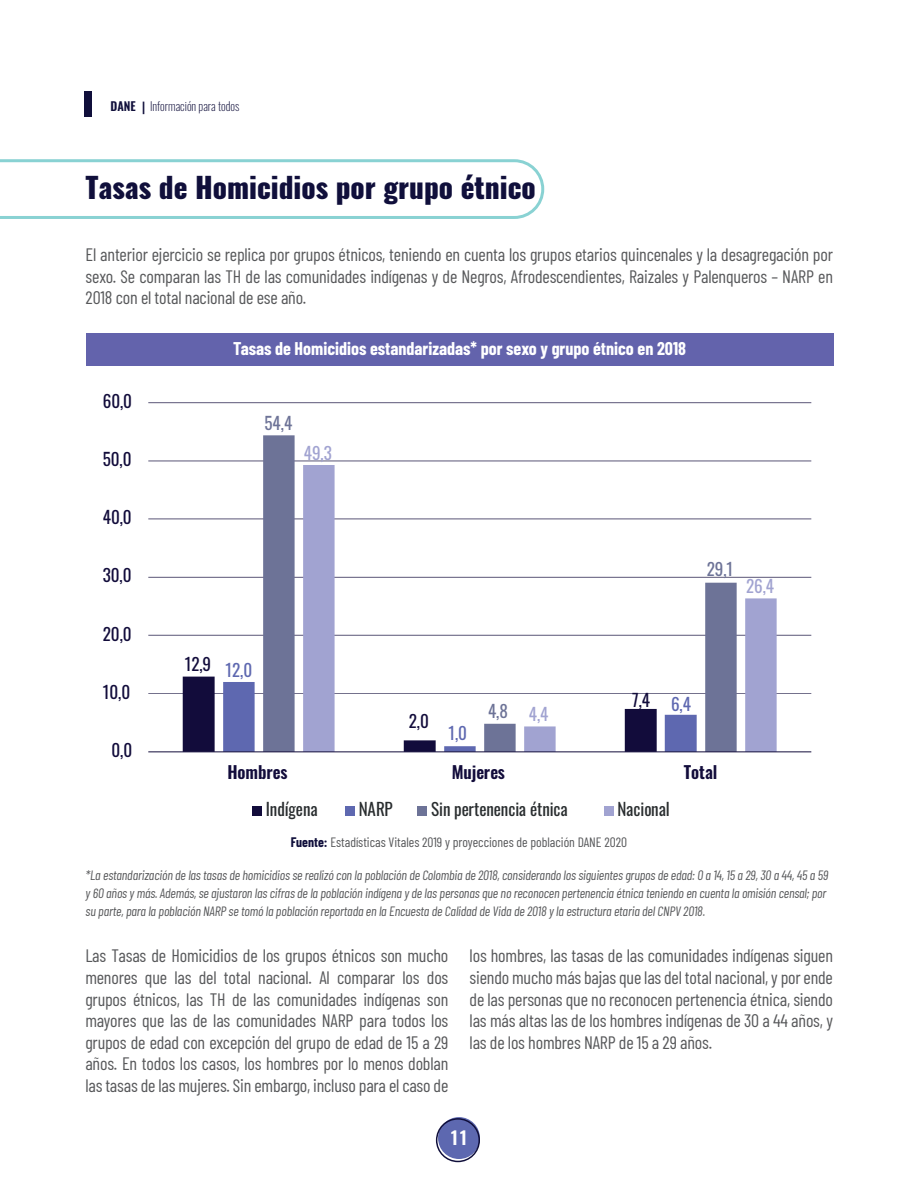
<style>
.page{position:relative;width:918px;height:1188px;background:#fff}
.page>*{position:absolute;margin:0;border:0;box-sizing:border-box;transform-origin:0 0}
.t1{font:800 28.5px "Oswald";color:#100f3b}
.t2{font:18px/21.6px "Barlow Condensed";letter-spacing:-.01em;color:#57585a;text-align:justify}
.t3{font:700 18px "Barlow Condensed";color:#fff}
.t4{font:600 18px "Oswald";color:#fff}
.t5{font:17.1px "Oswald";color:#292d2f}
.t6{font:17.1px "Oswald";letter-spacing:-.005em;color:#120c3b}
.t7{font:600 17.1px "Oswald";letter-spacing:-.005em;color:#120c3b}
.t8{font:17.1px "Oswald";color:#6d7397}
.t9{font:17.1px "Oswald";color:#a1a3d1}
.t10{font:17.1px "Oswald";color:#5e68b0}
.t11{font:italic 13.5px/18px "Barlow Condensed";letter-spacing:-.01em;color:#57585a}
.t12{font:13.5px "Barlow Condensed";color:#57585a}
.t13{font:200 12px "Oswald";color:#100f3b}
.s1{font-weight:600}
.s2{font-family:"Acumin Variable Concept";font-weight:400}
.s3{font-weight:700;color:#100f3b}
</style>
<div class="page">
<div style="left:85px;top:91px;width:7px;height:26px;background:#100f3b"></div>
<div style="left:438px;top:1117px;width:42px;height:42px;background:#5d68b0;border-radius:50%"></div>
<div style="left:436px;top:1118px;width:44px;height:44px;border:2px solid #100f3b;border-radius:50%"></div>
<svg style="left:0;top:159px;width:544px;height:60px"></svg>
<hr style="left:148px;top:693px;width:663px;height:1px;background:#120c3b">
<hr style="left:148px;top:635px;width:663px;height:1px;background:#120c3b">
<hr style="left:148px;top:577px;width:663px;height:1px;background:#120c3b">
<hr style="left:148px;top:519px;width:663px;height:1px;background:#120c3b">
<hr style="left:148px;top:461px;width:663px;height:1px;background:#120c3b">
<hr style="left:148px;top:403px;width:663px;height:1px;background:#120c3b">
<svg style="left:183px;top:677px;width:80px;height:74px"></svg>
<svg style="left:263px;top:435px;width:474px;height:316px"></svg>
<svg style="left:303px;top:465px;width:474px;height:286px"></svg>
<hr style="left:148px;top:751px;width:663px;height:1px;background:#120c3b">
<div style="left:253px;top:806px;width:9px;height:10px;background:#120c3b"></div>
<div style="left:345px;top:806px;width:10px;height:10px;background:#5e68b0"></div>
<div style="left:418px;top:806px;width:9px;height:10px;background:#6d7397"></div>
<div style="left:604px;top:806px;width:9px;height:10px;background:#a1a3d1"></div>
<div style="left:86px;top:333px;width:748px;height:32px;background:#6363ac"></div>
<p class="t13" style="left:111px;top:95px;width:130px"><span class="s1">DANE</span> <span class="s2">|</span> Información para todos</p>
<h1 class="t1" style="left:86px;top:168px;width:452px">Tasas de Homicidios por grupo étnico</h1>
<p class="t2" style="left:86px;top:243px;width:749px">El anterior ejercicio se replica por grupos étnicos, teniendo en cuenta los grupos etarios quincenales y la desagregación por sexo. Se comparan las TH de las comunidades indígenas y de Negros, Afrodescendientes, Raizales y Palenqueros – NARP en 2018 con el total nacional de ese año.</p>
<p class="t6" style="left:103px;top:386px;width:31px">60,0</p>
<p class="t6" style="left:103px;top:444px;width:30px">50,0</p>
<p class="t6" style="left:103px;top:502px;width:30px">40,0</p>
<p class="t6" style="left:103px;top:560px;width:30px">30,0</p>
<p class="t6" style="left:103px;top:618px;width:30px">20,0</p>
<p class="t6" style="left:103px;top:677px;width:29px">10,0</p>
<p class="t6" style="left:111px;top:735px;width:22px">0,0</p>
<p class="t3" style="left:233px;top:336px;width:454px">Tasas de Homicidios estandarizadas* por sexo y grupo étnico en 2018</p>
<p class="t8" style="left:265px;top:408px;width:29px">54,4</p>
<p class="t9" style="left:304px;top:437px;width:29px">49,3</p>
<p class="t8" style="left:707px;top:554px;width:28px">29,1</p>
<p class="t9" style="left:746px;top:571px;width:29px">26,4</p>
<p class="t6" style="left:185px;top:649px;width:28px">12,9</p>
<p class="t10" style="left:225px;top:654px;width:28px">12,0</p>
<p class="t6" style="left:409px;top:706px;width:22px">2,0</p>
<p class="t10" style="left:448px;top:718px;width:20px">1,0</p>
<p class="t8" style="left:488px;top:696px;width:21px">4,8</p>
<p class="t9" style="left:529px;top:699px;width:21px">4,4</p>
<p class="t6" style="left:632px;top:684px;width:19px">7,4</p>
<p class="t10" style="left:671px;top:689px;width:21px">6,4</p>
<p class="t7" style="left:228px;top:757px;width:61px">Hombres</p>
<p class="t7" style="left:452px;top:757px;width:55px">Mujeres</p>
<p class="t7" style="left:684px;top:757px;width:35px">Total</p>
<p class="t5" style="left:266px;top:794px;width:54px">Indígena</p>
<p class="t5" style="left:359px;top:794px;width:35px">NARP</p>
<p class="t5" style="left:431px;top:794px;width:138px">Sin pertenencia étnica</p>
<p class="t5" style="left:617px;top:794px;width:54px">Nacional</p>
<p class="t12" style="left:291px;top:832px;width:338px"><span class="s3">Fuente:</span> Estadísticas Vitales 2019 y proyecciones de población DANE 2020</p>
<p class="t11" style="left:86px;top:865px;width:744px">*La estandarización de las tasas de homicidios se realizó con la población de Colombia de 2018, considerando los siguientes grupos de edad: 0 a 14, 15 a 29, 30 a 44, 45 a 59 y 60 años y más. Además, se ajustaron las cifras de la población indígena y de las personas que no reconocen pertenencia étnica teniendo en cuenta la omisión censal; por su parte, para la población NARP se tomó la población reportada en la Encuesta de Calidad de Vida de 2018 y la estructura etaria del CNPV 2018.</p>
<p class="t2" style="left:85px;top:944px;width:365px">Las Tasas de Homicidios de los grupos étnicos son mucho menores que las del total nacional. Al comparar los dos grupos étnicos, las TH de las comunidades indígenas son mayores que las de las comunidades NARP para todos los grupos de edad con excepción del grupo de edad de 15 a 29 años. En todos los casos, los hombres por lo menos doblan las tasas de las mujeres. Sin embargo, incluso para el caso de</p>
<p class="t2" style="left:470px;top:944px;width:365px">los hombres, las tasas de las comunidades indígenas siguen siendo mucho más bajas que las del total nacional, y por ende de las personas que no reconocen pertenencia étnica, siendo las más altas las de los hombres indígenas de 30 a 44 años, y las de los hombres NARP de 15 a 29 años.</p>
<p class="t4" style="left:450px;top:1125px;width:20px">11</p>
</div>
